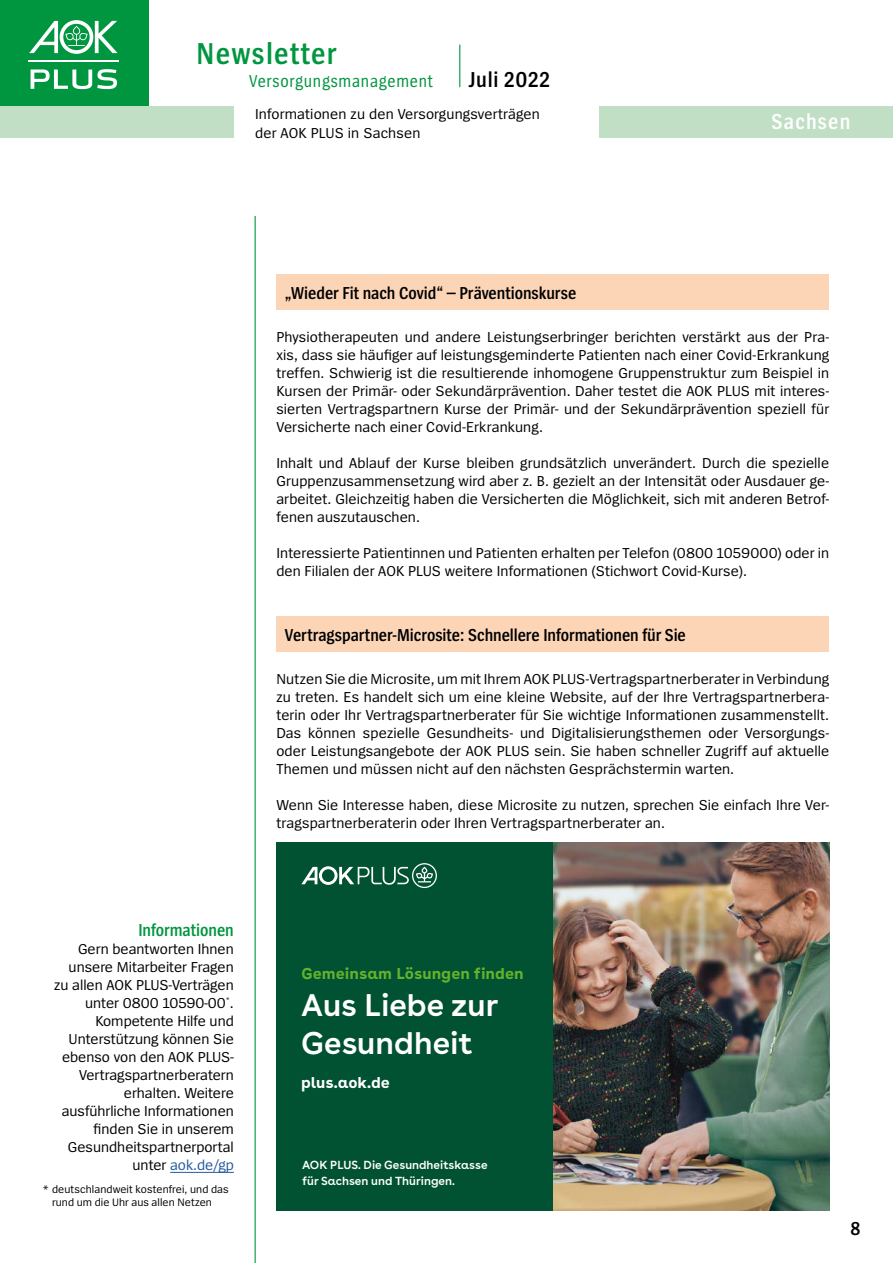
<style>
.page{position:relative;width:893px;height:1263px;background:#fff}
.page>*{position:absolute;margin:0;border:0;box-sizing:border-box;transform-origin:0 0}
.t1{font:600 31.5px "Spiegel Cd";letter-spacing:.04em;color:#00963f}
.t2{font:600 31.2px/37.5px "AOK Buenos Aires";color:#fff}
.t3{font:600 22.5px "Spiegel Cd";letter-spacing:.03em;color:#000}
.t4{font:600 22.5px "Spiegel Cd";letter-spacing:.05em;color:#fff}
.t5{font:600 19.5px "Spiegel Cd";color:#000}
.Rechte_Spalte_H_2_-_Headline_auf_Balken_{font:600 18px "Spiegel Cd";letter-spacing:-.005em;color:#000}
.t6{font:18px "Spiegel Cd";letter-spacing:.04em;color:#00963f}
.linke_Spalte_H3_-_linke_spalte_grün{font:600 18px "Spiegel Cd";letter-spacing:-.005em;color:#00963f}
.t7{font:700 15.6px "AOK Buenos Aires Text";color:#64b32c}
.t8{font:700 15.6px "AOK Buenos Aires Text";color:#fff}
.Rechte_Spalte_P_-_Fliesstext{font:15px/18px "Spiegel";letter-spacing:.005em;color:#000}
.linke_Spalte_linke_Spalte_Fließtext{font:15px/18px "Spiegel";color:#000;text-align:right}
.t9{font:600 11.7px/15.8px "AOK Buenos Aires";color:#fff}
.linke_Spalte_P_-_Fußnote{font:11.25px/13.5px "Spiegel";letter-spacing:.005em;color:#000}
.s1{color:#245a9c}
</style>
<div class="page">
<div style="left:0;top:0;width:149px;height:106px;background:#00963f"></div>
<svg style="left:31px;top:69px;width:86px;height:20px"></svg>
<svg style="left:29px;top:20px;width:89px;height:34px"></svg>
<hr style="left:28px;top:60px;width:91px;height:2px;background:#fff">
<hr style="left:459px;top:45px;width:1px;height:42px;background:#00963f">
<div style="left:0;top:106px;width:234px;height:32px;background:#c0dfc4"></div>
<div style="left:600px;top:106px;width:293px;height:32px;background:#c0dfc4"></div>
<hr style="left:255px;top:216px;width:1px;height:1047px;background:#00963f">
<div style="left:276px;top:274px;width:553px;height:35px;background:#fcd5b7"></div>
<div style="left:276px;top:616px;width:553px;height:35px;background:#fcd5b7"></div>
<hr style="left:170px;top:1172px;width:64px;height:1px;background:#245a9c">
<img style="left:553px;top:842px;width:276px;height:369px">
<div style="left:276px;top:842px;width:277px;height:369px;background:#005232"></div>
<svg style="left:301px;top:863px;width:136px;height:25px"></svg>
<h1 class="t1" style="left:197px;top:36px;width:142px">Newsletter</h1>
<p class="t6" style="left:249px;top:71px;width:185px">Versorgungsmanagement</p>
<h3 class="t3" style="left:469px;top:68px;width:83px">Juli 2022</h3>
<p class="Rechte_Spalte_P_-_Fliesstext" style="left:255px;top:104px;width:286px;line-height:19.5px">Informationen zu den Versorgungsverträgen der AOK PLUS in Sachsen</p>
<h3 class="t4" style="left:772px;top:110px;width:80px">Sachsen</h3>
<h2 class="Rechte_Spalte_H_2_-_Headline_auf_Balken_" style="left:285px;top:284px;width:293px">„Wieder Fit nach Covid“ – Präventionskurse</h2>
<p class="Rechte_Spalte_P_-_Fliesstext" style="left:276px;top:328px;width:554px;text-align:justify">Physiotherapeuten und andere Leistungserbringer berichten verstärkt aus der Pra&shy;xis, dass sie häufiger auf leistungsgeminderte Patienten nach einer Covid-Erkrankung treffen. Schwierig ist die resultierende inhomogene Gruppenstruktur zum Beispiel in Kursen der Primär- oder Sekundärprävention. Daher testet die AOK PLUS mit interes&shy;sierten Vertragspartnern Kurse der Primär- und der Sekundärprävention speziell für Versicherte nach einer Covid-Erkrankung.</p>
<p class="Rechte_Spalte_P_-_Fliesstext" style="left:276px;top:454px;width:554px;text-align:justify">Inhalt und Ablauf der Kurse bleiben grundsätzlich unverändert. Durch die spezielle Gruppenzusammensetzung wird aber z. B. gezielt an der Intensität oder Ausdauer ge&shy;arbeitet. Gleichzeitig haben die Versicherten die Möglichkeit, sich mit anderen Betrof&shy;fenen auszutauschen.</p>
<p class="Rechte_Spalte_P_-_Fliesstext" style="left:276px;top:544px;width:554px">Interessierte Patientinnen und Patienten erhalten per Telefon (0800 1059000) oder in den Filialen der AOK PLUS weitere Informationen (Stichwort Covid-Kurse).</p>
<h3 class="linke_Spalte_H3_-_linke_spalte_grün" style="left:138px;top:920px;width:97px">Informationen</h3>
<p class="linke_Spalte_linke_Spalte_Fließtext" style="left:54px;top:940px;width:181px">Gern beantworten Ihnen unsere Mitarbeiter Fragen zu allen AOK PLUS-Verträgen unter 0800 10590-00<sup>*</sup>.<br>Kompetente Hilfe und<br>Unterstützung können Sie ebenso von den AOK PLUS-<br>Vertragspartnerberatern erhalten. Weitere ausführliche Informationen finden Sie in unserem<br>Gesundheitspartnerportal unter <span class="s1">aok.de/gp</span></p>
<p class="linke_Spalte_P_-_Fußnote" style="left:52px;top:1182px;width:178px;text-indent:-10px">* deutschlandweit kostenfrei, und das rund um die Uhr aus allen Netzen</p>
<h2 class="Rechte_Spalte_H_2_-_Headline_auf_Balken_" style="left:285px;top:626px;width:402px">Vertragspartner-Microsite: Schnellere Informationen für Sie</h2>
<p class="Rechte_Spalte_P_-_Fliesstext" style="left:276px;top:670px;width:554px;text-align:justify">Nutzen Sie die Microsite, um mit Ihrem AOK PLUS-Vertragspartnerberater in Verbindung zu treten. Es handelt sich um eine kleine Website, auf der Ihre Vertragspartnerbera&shy;terin oder Ihr Vertragspartnerberater für Sie wichtige Informationen zusammenstellt.<br>Das können spezielle Gesundheits- und Digitalisierungsthemen oder Versorgungs&shy;oder Leistungsangebote der AOK PLUS sein. Sie haben schneller Zugriff auf aktuelle Themen und müssen nicht auf den nächsten Gesprächstermin warten.</p>
<p class="Rechte_Spalte_P_-_Fliesstext" style="left:276px;top:796px;width:554px">Wenn Sie Interesse haben, diese Microsite zu nutzen, sprechen Sie einfach Ihre Ver&shy;tragspartnerberaterin oder Ihren Vertragspartnerberater an.</p>
<p class="t7" style="left:301px;top:960px;width:224px">Gemeinsam Lösungen finden</p>
<p class="t2" style="left:301px;top:983px;width:199px">Aus Liebe zur<br>Gesundheit</p>
<p class="t8" style="left:301px;top:1069px;width:91px">plus.aok.de</p>
<p class="t9" style="left:302px;top:1156px;width:187px">AOK PLUS. Die Gesundheitskasse für Sachsen und Thüringen.</p>
<h3 class="t5" style="left:850px;top:1218px;width:11px">8</h3>
</div>
